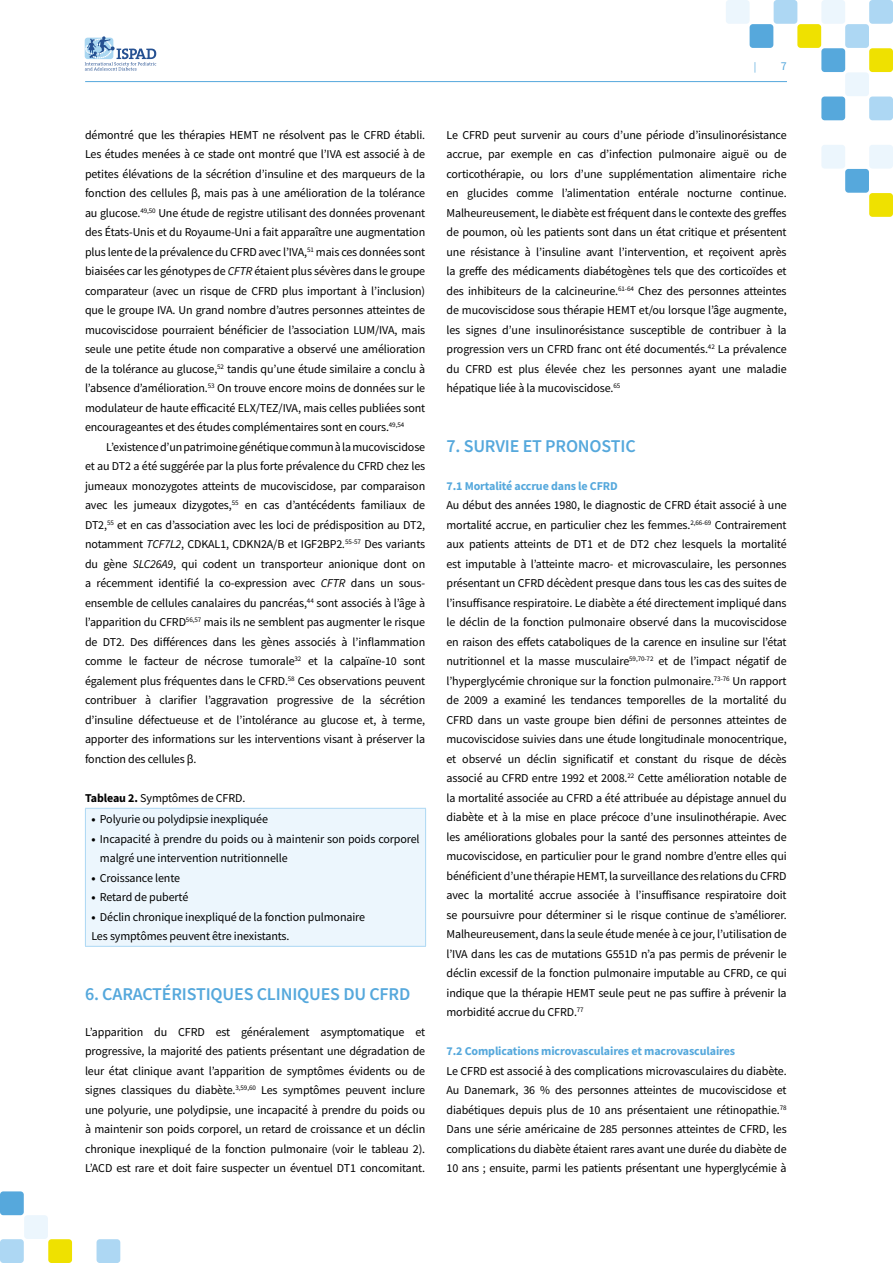
<style>
.page{position:relative;width:893px;height:1263px;background:#fff}
.page>*{position:absolute;margin:0;border:0;box-sizing:border-box;transform-origin:0 0}
.t1{font:600 18px "Source Sans Pro";letter-spacing:-.01em;color:#55a8dc}
.t2{font:12px/19.5px "Source Sans Pro";letter-spacing:-.01em;color:#000;text-align:justify}
.t3{font:700 12px "Source Sans Pro";letter-spacing:-.01em;color:#55a8dc}
.t4{font:12px "Source Sans Pro";color:#55a8dc}
.t5{font:10.5px "Source Sans Pro";color:#55a8dc}
.s1{font-style:italic}
.s2{font-weight:700}
</style>
<div class="page">
<div style="left:821px;top:0;width:24px;height:24px;background:#ecf6fd;border-radius:3px"></div>
<div style="left:821px;top:48px;width:24px;height:24px;background:#56a8dc;border-radius:3px"></div>
<div style="left:821px;top:97px;width:24px;height:23px;background:#56a8dc;border-radius:3px"></div>
<div style="left:821px;top:145px;width:24px;height:24px;background:#ecf6fd;border-radius:3px"></div>
<div style="left:869px;top:0;width:24px;height:24px;background:#add7f3;border-radius:3px"></div>
<div style="left:869px;top:48px;width:24px;height:24px;background:#efe100;border-radius:3px"></div>
<div style="left:869px;top:97px;width:24px;height:23px;background:#add7f3;border-radius:3px"></div>
<div style="left:869px;top:145px;width:24px;height:24px;background:#ecf6fd;border-radius:3px"></div>
<div style="left:869px;top:193px;width:24px;height:24px;background:#efe100;border-radius:3px"></div>
<div style="left:845px;top:24px;width:24px;height:24px;background:#add7f3;border-radius:3px"></div>
<div style="left:845px;top:72px;width:24px;height:24px;background:#ecf6fd;border-radius:3px"></div>
<div style="left:845px;top:169px;width:24px;height:24px;background:#56a8dc;border-radius:3px"></div>
<div style="left:774px;top:0;width:23px;height:24px;background:#add7f3;border-radius:3px"></div>
<div style="left:750px;top:24px;width:23px;height:24px;background:#56a8dc;border-radius:3px"></div>
<div style="left:726px;top:0;width:24px;height:24px;background:#ecf6fd;border-radius:3px"></div>
<div style="left:797px;top:24px;width:24px;height:24px;background:#efe100;border-radius:3px"></div>
<div style="left:0;top:1191px;width:24px;height:24px;background:#56a8dc;border-radius:3px"></div>
<div style="left:97px;top:1239px;width:23px;height:24px;background:#add7f3;border-radius:3px"></div>
<div style="left:48px;top:1239px;width:24px;height:24px;background:#efe100;border-radius:3px"></div>
<div style="left:0;top:1239px;width:24px;height:24px;background:#add7f3;border-radius:3px"></div>
<div style="left:24px;top:1215px;width:24px;height:24px;background:#ecf6fd;border-radius:3px"></div>
<hr style="left:85px;top:81px;width:702px;height:1px;background:#55a8dc">
<svg style="left:85px;top:36px;width:71px;height:35px"></svg>
<div style="left:85px;top:808px;width:341px;height:138px;background:#ecf6fd"></div>
<hr style="left:85px;top:808px;width:341px;height:1px;background:#add8f4">
<hr style="left:85px;top:809px;width:1px;height:137px;background:#add8f4">
<hr style="left:425px;top:809px;width:1px;height:137px;background:#add8f4">
<hr style="left:85px;top:946px;width:341px;height:1px;background:#add8f4">
<p class="t5" style="left:754px;top:59px;width:4px">|</p>
<p class="t4" style="left:781px;top:58px;width:7px">7</p>
<p class="t2" style="left:85px;top:125px;width:342px">démontré que les thérapies HEMT ne résolvent pas le CFRD établi.<br>Les études menées à ce stade ont montré que l’IVA est associé à de petites élévations de la sécrétion d’insuline et des marqueurs de la fonction des cellules β, mais pas à une amélioration de la tolérance au glucose.<sup>49,50</sup> Une étude de registre utilisant des données provenant des États-Unis et du Royaume-Uni a fait apparaître une augmentation plus lente de la prévalence du CFRD avec l’IVA,<sup>51</sup> mais ces données sont biaisées car les génotypes de <span class="s1">CFTR</span> étaient plus sévères dans le groupe comparateur (avec un risque de CFRD plus important à l’inclusion) que le groupe IVA. Un grand nombre d’autres personnes atteintes de mucoviscidose pourraient bénéficier de l’association LUM/IVA, mais seule une petite étude non comparative a observé une amélioration de la tolérance au glucose,<sup>52</sup> tandis qu’une étude similaire a conclu à l’absence d’amélioration.<sup>53</sup> On trouve encore moins de données sur le modulateur de haute efficacité ELX/TEZ/IVA, mais celles publiées sont encourageantes et des études complémentaires sont en cours.<sup>49,54</sup></p>
<p class="t2" style="left:85px;top:437px;width:342px;text-indent:21px">L’existence d’un patrimoine génétique commun à la mucoviscidose et au DT2 a été suggérée par la plus forte prévalence du CFRD chez les jumeaux monozygotes atteints de mucoviscidose, par comparaison avec les jumeaux dizygotes,<sup>55</sup> en cas d’antécédents familiaux de DT2,<sup>55</sup> et en cas d’association avec les loci de prédisposition au DT2, notamment <span class="s1">TCF7L2</span>, CDKAL1, CDKN2A/B et IGF2BP2<span class="s1">.</span><sup>55-57</sup> Des variants du gène <span class="s1">SLC26A9</span>, qui codent un transporteur anionique dont on a récemment identifié la co-expression avec <span class="s1">CFTR</span> dans un sous&shy;ensemble de cellules canalaires du pancréas,<sup>44</sup> sont associés à l’âge à l’apparition du CFRD<sup>56,57</sup> mais ils ne semblent pas augmenter le risque de DT2. Des différences dans les gènes associés à l’inflammation comme le facteur de nécrose tumorale<sup>32</sup> et la calpaïne-10 sont également plus fréquentes dans le CFRD.<sup>58</sup> Ces observations peuvent contribuer à clarifier l’aggravation progressive de la sécrétion d’insuline défectueuse et de l’intolérance au glucose et, à terme, apporter des informations sur les interventions visant à préserver la fonction des cellules β.</p>
<p class="t2" style="left:85px;top:788px;width:162px"><span class="s2">Tableau 2.</span> Symptômes de CFRD.</p>
<p class="t2" style="left:91px;top:809px;width:178px"><span class="s2">•</span> Polyurie ou polydipsie inexpliquée</p>
<p class="t2" style="left:100px;top:829px;width:321px;text-indent:-9px"><span class="s2">•</span> Incapacité à prendre du poids ou à maintenir son poids corporel malgré une intervention nutritionnelle</p>
<p class="t2" style="left:91px;top:868px;width:90px"><span class="s2">•</span> Croissance lente</p>
<p class="t2" style="left:91px;top:887px;width:98px"><span class="s2">•</span> Retard de puberté</p>
<p class="t2" style="left:91px;top:907px;width:275px"><span class="s2">•</span> Déclin chronique inexpliqué de la fonction pulmonaire<br>Les symptômes peuvent être inexistants.</p>
<h1 class="t1" style="left:85px;top:982px;width:327px">6. CARACTÉRISTIQUES CLINIQUES DU CFRD</h1>
<p class="t2" style="left:85px;top:1022px;width:342px">L’apparition du CFRD est généralement asymptomatique et progressive, la majorité des patients présentant une dégradation de leur état clinique avant l’apparition de symptômes évidents ou de signes classiques du diabète.<sup>3,59,60</sup> Les symptômes peuvent inclure une polyurie, une polydipsie, une incapacité à prendre du poids ou à maintenir son poids corporel, un retard de croissance et un déclin chronique inexpliqué de la fonction pulmonaire (voir le tableau 2).<br>L’ACD est rare et doit faire suspecter un éventuel DT1 concomitant.</p>
<p class="t2" style="left:446px;top:125px;width:342px">Le CFRD peut survenir au cours d’une période d’insulinorésistance accrue, par exemple en cas d’infection pulmonaire aiguë ou de corticothérapie, ou lors d’une supplémentation alimentaire riche en glucides comme l’alimentation entérale nocturne continue.<br>Malheureusement, le diabète est fréquent dans le contexte des greffes de poumon, où les patients sont dans un état critique et présentent une résistance à l’insuline avant l’intervention, et reçoivent après la greffe des médicaments diabétogènes tels que des corticoïdes et des inhibiteurs de la calcineurine.<sup>61-64</sup> Chez des personnes atteintes de mucoviscidose sous thérapie HEMT et/ou lorsque l’âge augmente, les signes d’une insulinorésistance susceptible de contribuer à la progression vers un CFRD franc ont été documentés.<sup>42</sup> La prévalence du CFRD est plus élevée chez les personnes ayant une maladie hépatique liée à la mucoviscidose.<sup>65</sup></p>
<h1 class="t1" style="left:446px;top:434px;width:191px">7. SURVIE ET PRONOSTIC</h1>
<p class="t3" style="left:446px;top:478px;width:173px">7.1 Mortalité accrue dans le CFRD</p>
<p class="t2" style="left:446px;top:496px;width:342px">Au début des années 1980, le diagnostic de CFRD était associé à une mortalité accrue, en particulier chez les femmes.<sup>2,66-69</sup> Contrairement aux patients atteints de DT1 et de DT2 chez lesquels la mortalité est imputable à l’atteinte macro- et microvasculaire, les personnes présentant un CFRD décèdent presque dans tous les cas des suites de l’insuffisance respiratoire. Le diabète a été directement impliqué dans le déclin de la fonction pulmonaire observé dans la mucoviscidose en raison des effets cataboliques de la carence en insuline sur l’état nutritionnel et la masse musculaire<sup>59,70-72</sup> et de l’impact négatif de l’hyperglycémie chronique sur la fonction pulmonaire.<sup>73-76</sup> Un rapport de 2009 a examiné les tendances temporelles de la mortalité du CFRD dans un vaste groupe bien défini de personnes atteintes de mucoviscidose suivies dans une étude longitudinale monocentrique, et observé un déclin significatif et constant du risque de décès associé au CFRD entre 1992 et 2008.<sup>22</sup> Cette amélioration notable de la mortalité associée au CFRD a été attribuée au dépistage annuel du diabète et à la mise en place précoce d’une insulinothérapie. Avec les améliorations globales pour la santé des personnes atteintes de mucoviscidose, en particulier pour le grand nombre d’entre elles qui bénéficient d’une thérapie HEMT, la surveillance des relations du CFRD avec la mortalité accrue associée à l’insuffisance respiratoire doit se poursuivre pour déterminer si le risque continue de s’améliorer.<br>Malheureusement, dans la seule étude menée à ce jour, l’utilisation de l’IVA dans les cas de mutations G551D n’a pas permis de prévenir le déclin excessif de la fonction pulmonaire imputable au CFRD, ce qui indique que la thérapie HEMT seule peut ne pas suffire à prévenir la morbidité accrue du CFRD.<sup>77</sup></p>
<p class="t3" style="left:446px;top:1043px;width:290px">7.2 Complications microvasculaires et macrovasculaires</p>
<p class="t2" style="left:446px;top:1061px;width:342px">Le CFRD est associé à des complications microvasculaires du diabète.<br>Au Danemark, 36 % des personnes atteintes de mucoviscidose et diabétiques depuis plus de 10 ans présentaient une rétinopathie.<sup>78<br></sup>Dans une série américaine de 285 personnes atteintes de CFRD, les complications du diabète étaient rares avant une durée du diabète de 10 ans ; ensuite, parmi les patients présentant une hyperglycémie à</p>
</div>
